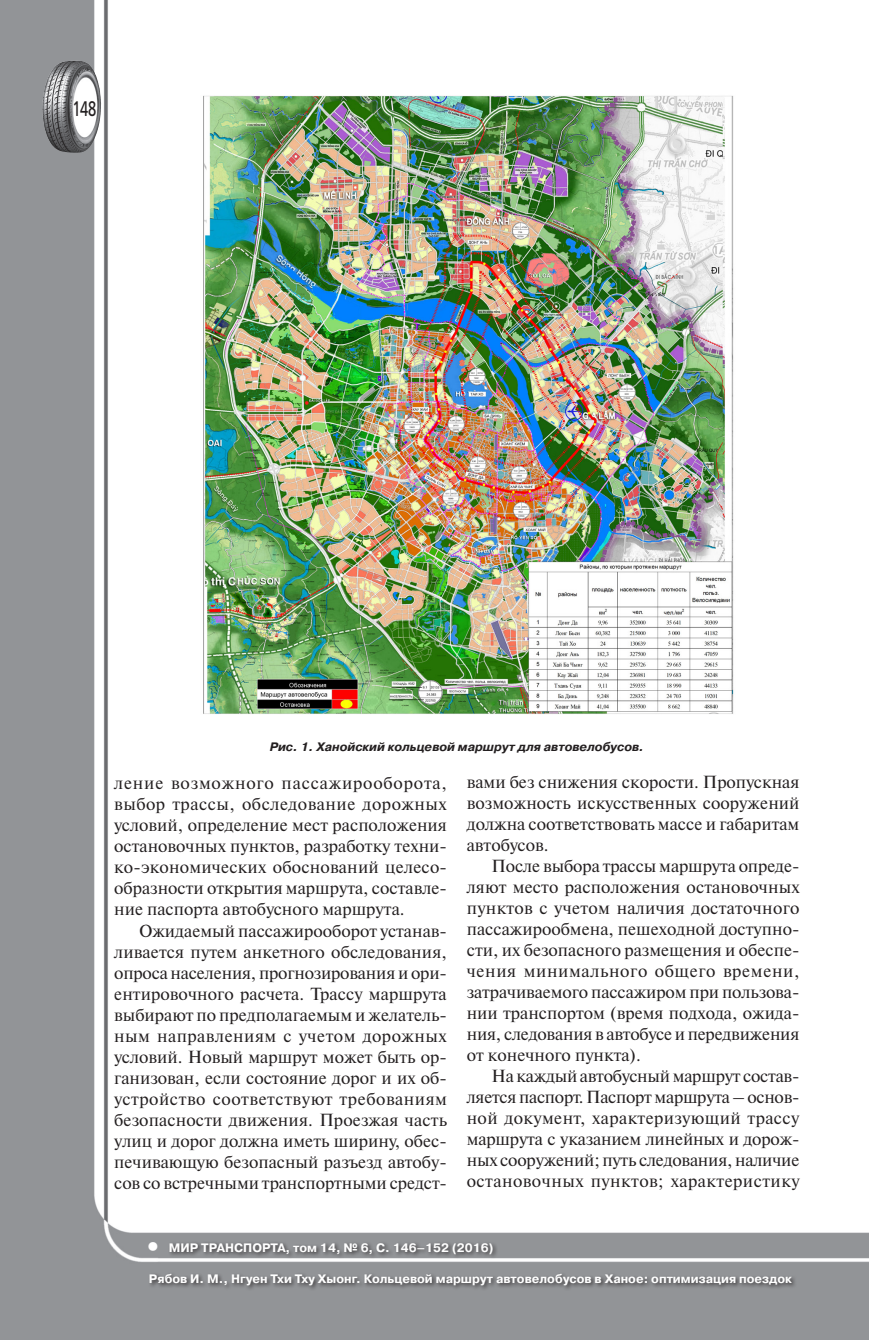
<style>
.page{position:relative;width:869px;height:1340px;background:#fff}
.page>*{position:absolute;margin:0;border:0;box-sizing:border-box;transform-origin:0 0}
.t1{font:700 24.5px "Pragmatica C";color:#fff}
.колонцифра{font:21px "Free Set C";color:#231f20;scale:.7 1}
.Text{font:17.5px/21px "Newton C";color:#231f20;text-align:justify}
.подвал_bottom{font:700 12.25px "Pragmatica C";color:#fff}
.Podpisi{font:italic 700 12.25px "Pragmatica C";color:#231f20}
.Подвал_топ{font:700 12.25px "Pragmatica C";color:#fff}
</style>
<div class="page">
<img style="left:0;top:0;width:868px;height:1339px">
<img style="left:42px;top:61px;width:33px;height:84px">
<img style="left:163px;top:80px;width:587px;height:650px">
<div style="left:148px;top:1240px;width:649px;height:51px;background:#231f20;opacity:.75"></div>
<p class="колонцифра" style="left:72px;top:97px;width:35px">148</p>
<p class="Podpisi" style="left:269px;top:740px;width:375px">Рис. 1. Ханойский кольцевой маршрут для автовелобусов.</p>
<p class="Text" style="left:114px;top:773px;width:334px">ление возможного пассажирооборота, выбор трассы, обследование дорожных условий, определение мест расположения остановочных пунктов, разработку техни&shy;ко-экономических обоснований целесо&shy;образности открытия маршрута, составле&shy;ние паспорта автобусного маршрута.</p>
<p class="Text" style="left:114px;top:920px;width:334px;text-indent:25px">Ожидаемый пассажирооборот устанав&shy;ливается путем анкетного обследования, опроса населения, прогнозирования и ори&shy;ентировочного расчета. Трассу маршрута выбирают по предполагаемым и желатель&shy;ным направлениям с учетом дорожных условий. Новый маршрут может быть ор&shy;ганизован, если состояние дорог и их об&shy;устройство соответствуют требованиям безопасности движения. Проезжая часть улиц и дорог должна иметь ширину, обес&shy;печивающую безопасный разъезд автобу&shy;сов со встречными транспортными средст-</p>
<p class="Text" style="left:466px;top:771px;width:334px">вами без снижения скорости. Пропускная возможность искусственных сооружений должна соответствовать массе и габаритам автобусов.</p>
<p class="Text" style="left:466px;top:855px;width:334px;text-indent:25px">После выбора трассы маршрута опреде&shy;ляют место расположения остановочных пунктов с учетом наличия достаточного пассажирообмена, пешеходной доступно&shy;сти, их безопасного размещения и обеспе&shy;чения минимального общего времени, затрачиваемого пассажиром при пользова&shy;нии транспортом (время подхода, ожида&shy;ния, следования в автобусе и передвижения от конечного пункта).</p>
<p class="Text" style="left:466px;top:1065px;width:334px;text-indent:25px">На каждый автобусный маршрут состав&shy;ляется паспорт. Паспорт маршрута – основ&shy;ной документ, характеризующий трассу маршрута с указанием линейных и дорож&shy;ных сооружений; путь следования, наличие остановочных пунктов; характеристику</p>
<h1 class="t1" style="left:145px;top:1232px;width:18px">•</h1>
<p class="Подвал_топ" style="left:169px;top:1241px;width:326px">МИР ТРАНСПОРТА, том 14, № 6, С. 146–152 (2016)</p>
<p class="подвал_bottom" style="left:149px;top:1271px;width:644px">Рябов И. М., Нгуен Тхи Тху Хыонг. Кольцевой маршрут автовелобусов в Ханое: оптимизация поездок</p>
</div>
